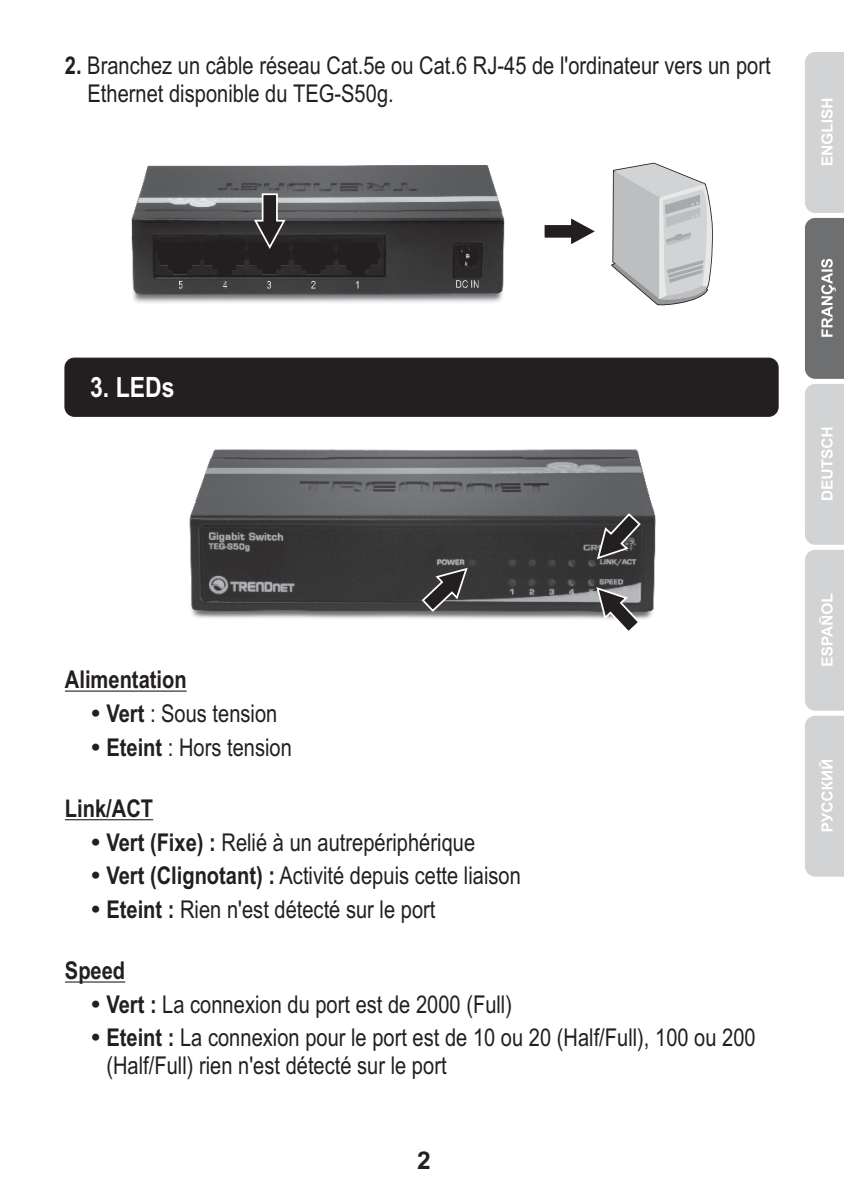
<style>
.page{position:relative;width:844px;height:1191px;background:#fff}
.page>*{position:absolute;margin:0;border:0;box-sizing:border-box;transform-origin:0 0}
.t1{font:700 28px "Arial Narrow";color:#fff}
.t2{font:24.5px/33.6px "Arial Narrow";color:#231f20}
.t3{font:700 24.5px "Arial";color:#231f20}
.s1{font-weight:700}
</style>
<div class="page">
<svg style="left:805px;top:52px;width:38px;height:824px;background:#c3c4c6"></svg>
<div style="left:65px;top:358px;width:713px;height:59px;background:#231f20;border:1px solid #231f20;border-radius:9px"></div>
<hr style="left:65px;top:690px;width:122px;height:1px;background:#231f20">
<hr style="left:65px;top:819px;width:88px;height:1px;background:#231f20">
<hr style="left:65px;top:981px;width:60px;height:1px;background:#231f20">
<img style="left:132px;top:165px;width:372px;height:138px">
<svg style="left:544px;top:162px;width:169px;height:144px"></svg>
<svg style="left:252px;top:192px;width:35px;height:59px;background:#555455"></svg>
<img style="left:189px;top:449px;width:466px;height:171px">
<svg style="left:595px;top:586px;width:46px;height:45px"></svg>
<svg style="left:420px;top:566px;width:49px;height:47px;background:#4d4b4c"></svg>
<svg style="left:595px;top:512px;width:46px;height:48px;background:#4d4b4c"></svg>
<p class="t2" style="left:87px;top:54px;width:684px;line-height:27.7px;text-indent:-23px"><span class="s1">2.</span> Branchez un câble réseau Cat.5e ou Cat.6 RJ-45 de l'ordinateur vers un port<br>Ethernet disponible du TEG-S50g.</p>
<p class="t1" style="left:90px;top:377px;width:86px">3. LEDs</p>
<p class="t2" style="left:106px;top:665px;width:187px;text-indent:-41px"><span class="s1">Alimentation<br>Vert</span> : Sous tension<br><span class="s1">Eteint</span> : Hors tension</p>
<p class="t2" style="left:106px;top:794px;width:416px;text-indent:-41px"><span class="s1">Link/ACT<br>Vert (Fixe) :</span> Relié à un autrepériphérique<br><span class="s1">Vert (Clignotant) :</span> Activité depuis cette liaison <span class="s1">Eteint :</span> Rien n'est détecté sur le port</p>
<p class="t2" style="left:106px;top:956px;width:650px;text-indent:-41px"><span class="s1">Speed<br>Vert :</span> La connexion du port est de 2000 (Full)<br><span class="s1">Eteint :</span> La connexion pour le port est de 10 ou 20 (Half/Full), 100 ou 200</p>
<p class="t2" style="left:106px;top:1051px;width:341px">(Half/Full) rien n'est détecté sur le port</p>
<p class="t3" style="left:417px;top:1151px;width:15px">2</p>
</div>
